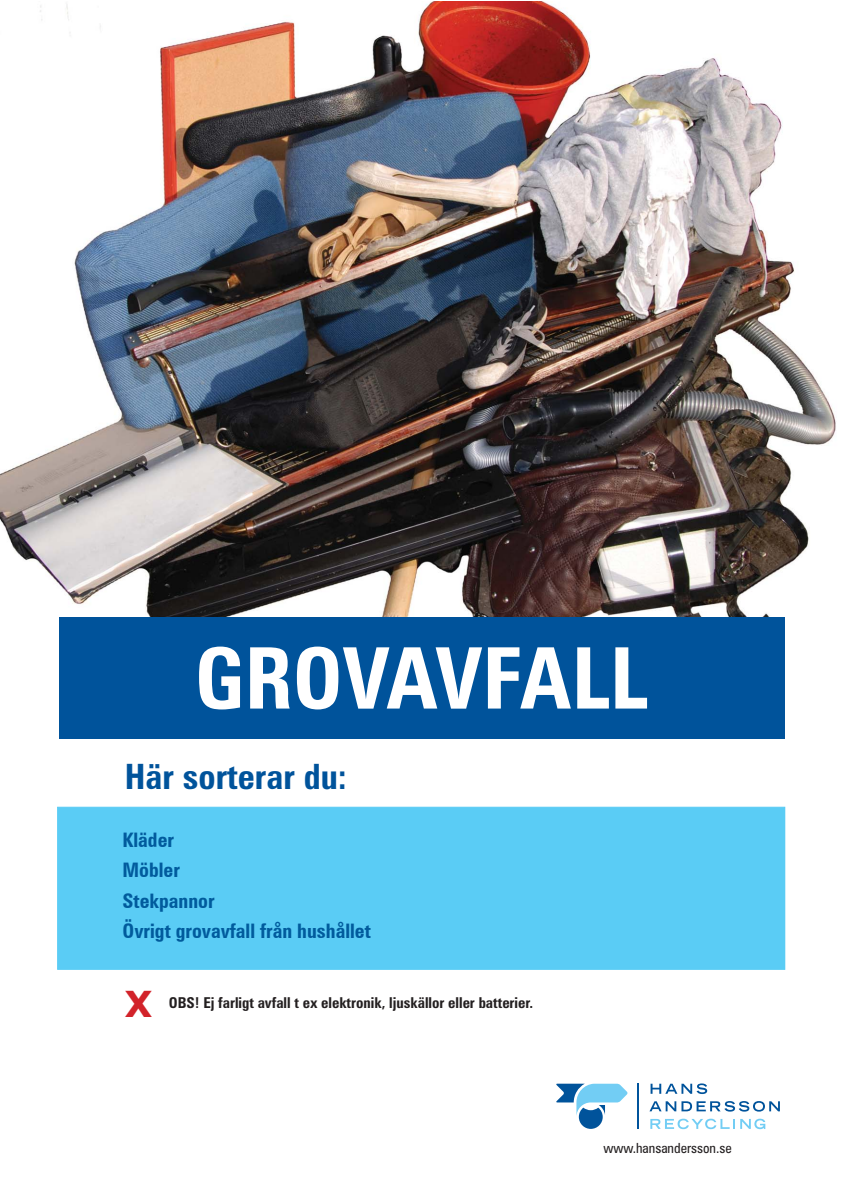
<style>
.page{position:relative;width:842px;height:1191px;background:#fff}
.page>*{position:absolute;margin:0;border:0;box-sizing:border-box;transform-origin:0 0}
.t1{font:700 condensed 85px "Zurich BT";color:#fff}
.t2{font:700 36px "MS Reference Sans Serif";color:#d2232a}
.t3{font:700 condensed 34.9px "Zurich BT";color:#00539b}
.t4{font:700 condensed 20px "Zurich BT";color:#015b9d}
.t5{font:700 condensed 20px "Zurich BT";color:#00539b}
.t6{font:700 condensed 15px "Zurich BT";color:#231f20}
.t7{font:condensed 14px "Zurich BT";color:#231f20}
</style>
<div class="page">
<div style="left:59px;top:616px;width:725px;height:123px;background:#00539b"></div>
<svg style="left:556px;top:1083px;width:72px;height:45px"></svg>
<svg style="left:650px;top:1083px;width:57px;height:11px"></svg>
<svg style="left:649px;top:1101px;width:131px;height:10px"></svg>
<hr style="left:638px;top:1083px;width:1px;height:46px;background:#00539b">
<svg style="left:650px;top:1118px;width:115px;height:11px"></svg>
<img style="left:0;top:1px;width:836px;height:615px">
<div style="left:57px;top:806px;width:728px;height:163px;background:#5accf5;border:1px solid #5accf5"></div>
<p class="t1" style="left:195px;top:626px;width:455px">GROVAVFALL</p>
<p class="t3" style="left:125px;top:755px;width:224px">Här sorterar du:</p>
<p class="t4" style="left:123px;top:828px;width:53px">Kläder</p>
<p class="t4" style="left:123px;top:858px;width:59px">Möbler</p>
<p class="t4" style="left:123px;top:888px;width:94px">Stekpannor</p>
<p class="t4" style="left:123px;top:918px;width:250px">Övrigt grovavfall från hushållet</p>
<p class="t5" style="left:124px;top:829px;width:46px">Cykla</p>
<p class="t2" style="left:125px;top:980px;width:29px">X</p>
<p class="t6" style="left:169px;top:993px;width:366px">OBS! Ej farligt avfall t ex elektronik, ljuskällor eller batterier.</p>
<p class="t7" style="left:603px;top:1139px;width:130px">www.hansandersson.se</p>
</div>
